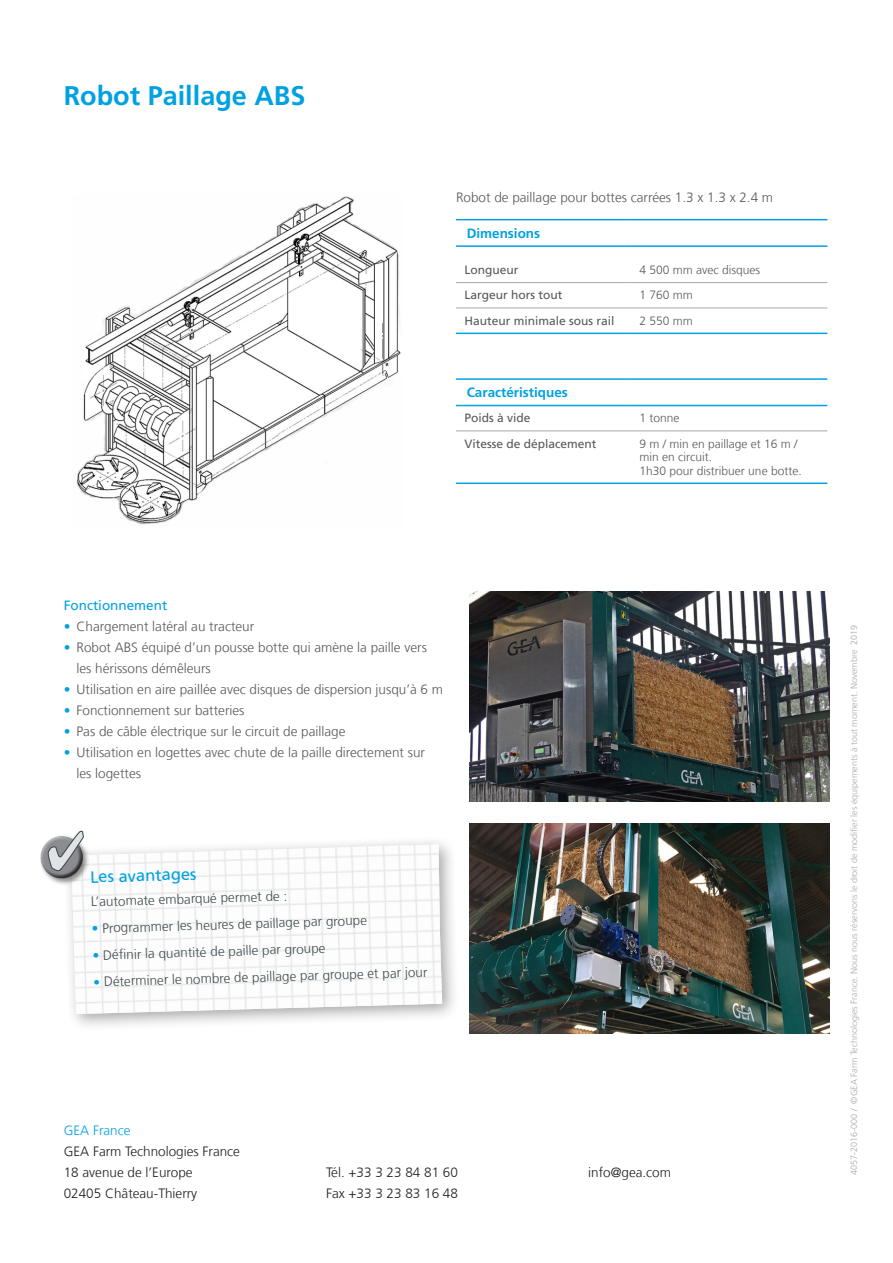
<style>
.page{position:relative;width:893px;height:1263px;background:#fff}
.page>*{position:absolute;margin:0;border:0;box-sizing:border-box;transform-origin:0 0}
.Headline{font:700 27px "Frutiger LT Com";color:#00a1e3}
.Subheadline{font:16.5px "Frutiger LT Com";color:#00a1e3}
.t1{font:300 13.5px/21px "Frutiger LT Com";color:#57585a}
.Fließtext_Liste{font:300 13.5px "Frutiger LT Com";color:#404c51}
.Company_name{font:300 13.5px "Frutiger LT Com";color:#231f20}
.t2{font:700 13.5px "Frutiger LT Com";color:#00a1e3}
.Subheadline-2{font:13.5px "Frutiger LT Com";color:#00a1e3}
.Company_name-2{font:300 13.5px "Frutiger LT Com";color:#00a1e3}
.Table_content_row{font:300 12px/13.5px "Frutiger LT Com";color:#57585a}
.Table_content_row-2{font:12px "Frutiger LT Com";color:#57585a}
.Copy{font:300 12px "Frutiger LT Com";color:#57585a}
.Copy-2{font:12px "Frutiger LT Com";color:#57585a}
.Legal_notice{font:300 9px "Frutiger LT Com";color:#a8a9ad}
.s1{color:#00a1e3}
</style>
<div class="page">
<hr style="left:456px;top:219px;width:175px;height:1px;background:#00a1e3">
<hr style="left:631px;top:219px;width:196px;height:1px;background:#00a1e3">
<hr style="left:456px;top:245px;width:175px;height:2px;background:#00a1e3">
<hr style="left:631px;top:245px;width:196px;height:2px;background:#00a1e3">
<hr style="left:456px;top:333px;width:175px;height:1px;background:#00a1e3">
<hr style="left:631px;top:333px;width:196px;height:1px;background:#00a1e3">
<hr style="left:456px;top:378px;width:175px;height:2px;background:#00a1e3">
<hr style="left:631px;top:378px;width:196px;height:2px;background:#00a1e3">
<hr style="left:456px;top:405px;width:175px;height:1px;background:#00a1e3">
<hr style="left:631px;top:405px;width:196px;height:1px;background:#00a1e3">
<hr style="left:456px;top:282px;width:175px;height:1px;background:#a8a9ad">
<hr style="left:631px;top:282px;width:196px;height:1px;background:#a8a9ad">
<hr style="left:456px;top:308px;width:175px;height:1px;background:#a8a9ad">
<hr style="left:631px;top:308px;width:196px;height:1px;background:#a8a9ad">
<hr style="left:456px;top:430px;width:175px;height:1px;background:#a8a9ad">
<hr style="left:631px;top:430px;width:196px;height:1px;background:#a8a9ad">
<hr style="left:456px;top:482px;width:175px;height:2px;background:#00a1e3">
<hr style="left:631px;top:482px;width:196px;height:2px;background:#00a1e3">
<img style="left:77px;top:196px;width:324px;height:329px">
<img style="left:469px;top:591px;width:360px;height:210px">
<img style="left:469px;top:824px;width:360px;height:210px">
<div style="left:62px;top:835px;width:398px;height:196px;background:#231f20;opacity:.4"></div>
<img style="left:71px;top:844px;width:371px;height:170px">
<div style="left:39px;top:834px;width:51px;height:52px;background:#231f20;opacity:.5"></div>
<svg style="left:39px;top:830px;width:47px;height:53px"></svg>
<p class="Headline" style="left:64px;top:80px;width:243px">Robot Paillage ABS</p>
<p class="t1" style="left:456px;top:187px;width:319px">Robot de paillage pour bottes carrées 1.3 x 1.3 x 2.4 m</p>
<p class="t2" style="left:467px;top:225px;width:75px">Dimensions</p>
<p class="Copy-2" style="left:465px;top:263px;width:55px">Longueur</p>
<p class="Copy" style="left:640px;top:263px;width:122px">4 500 mm avec disques</p>
<p class="Table_content_row-2" style="left:465px;top:288px;width:100px">Largeur hors tout</p>
<p class="Table_content_row" style="left:640px;top:289px;width:55px">1 760 mm</p>
<p class="Table_content_row-2" style="left:465px;top:314px;width:152px">Hauteur minimale sous rail</p>
<p class="Table_content_row" style="left:640px;top:314px;width:55px">2 550 mm</p>
<p class="t2" style="left:467px;top:384px;width:103px">Caractéristiques</p>
<p class="Table_content_row-2" style="left:465px;top:411px;width:68px">Poids à vide</p>
<p class="Table_content_row" style="left:640px;top:412px;width:42px">1 tonne</p>
<p class="Table_content_row-2" style="left:465px;top:437px;width:133px">Vitesse de déplacement</p>
<p class="Table_content_row" style="left:640px;top:437px;width:160px">9 m / min en paillage et 16 m / min en circuit.</p>
<p class="Table_content_row" style="left:640px;top:464px;width:164px">1h30 pour distribuer une botte.</p>
<p class="Subheadline-2" style="left:64px;top:597px;width:105px">Fonctionnement</p>
<p class="t1" style="left:64px;top:616px;width:192px"><span class="s1">•</span> Chargement latéral au tracteur</p>
<p class="t1" style="left:77px;top:637px;width:352px;text-indent:-13px"><span class="s1">•</span> Robot ABS équipé d’un pousse botte qui amène la paille vers les hérissons démêleurs</p>
<p class="t1" style="left:64px;top:679px;width:381px"><span class="s1">•</span> Utilisation en aire paillée avec disques de dispersion jusqu’à 6 m</p>
<p class="t1" style="left:64px;top:700px;width:182px"><span class="s1">•</span> Fonctionnement sur batteries</p>
<p class="t1" style="left:64px;top:721px;width:283px"><span class="s1">•</span> Pas de câble électrique sur le circuit de paillage</p>
<p class="t1" style="left:77px;top:742px;width:350px;text-indent:-13px"><span class="s1">•</span> Utilisation en logettes avec chute de la paille directement sur les logettes</p>
<p class="Subheadline" style="left:90px;top:867px;width:108px;rotate:-2deg">Les avantages</p>
<p class="Fließtext_Liste" style="left:91px;top:894px;width:198px;rotate:-2deg">L’automate embarqué permet de :</p>
<p class="Fließtext_Liste" style="left:92px;top:921px;width:277px;rotate:-2deg"><span class="s1">•</span> Programmer les heures de paillage par groupe</p>
<p class="Fließtext_Liste" style="left:92px;top:948px;width:235px;rotate:-2deg"><span class="s1">•</span> Défi nir la quantité de paille par groupe</p>
<p class="Fließtext_Liste" style="left:93px;top:975px;width:336px;rotate:-2deg"><span class="s1">•</span> Déterminer le nombre de paillage par groupe et par jour</p>
<p class="Company_name-2" style="left:64px;top:1123px;width:68px">GEA France</p>
<p class="Company_name" style="left:64px;top:1144px;width:178px">GEA Farm Technologies France</p>
<p class="Company_name" style="left:64px;top:1165px;width:130px">18 avenue de l’Europe</p>
<p class="Company_name" style="left:64px;top:1186px;width:135px">02405 Château-Thierry</p>
<p class="Company_name" style="left:326px;top:1165px;width:133px">Tél. +33 3 23 84 81 60</p>
<p class="Company_name" style="left:326px;top:1186px;width:133px">Fax +33 3 23 83 16 48</p>
<p class="Company_name" style="left:588px;top:1165px;width:84px">info@gea.com</p>
<p class="Legal_notice" style="left:849px;top:1174px;width:551px;rotate:-90deg">4057-2016-000 / ©GEA Farm Technologies France. Nous nous réservons le droit de modifier les équipements à tout moment. Novembre 2019</p>
</div>
